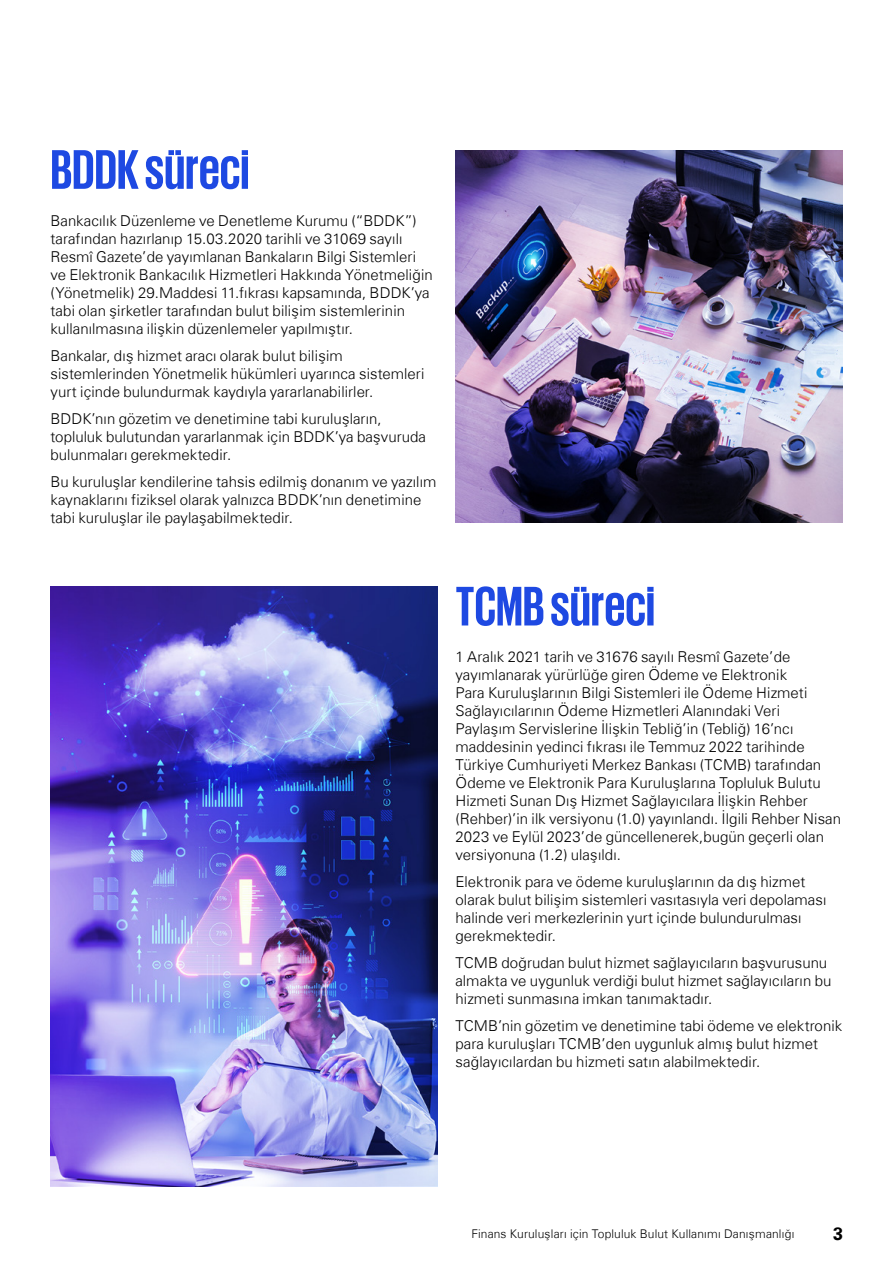
<style>
.page{position:relative;width:893px;height:1263px;background:#fff}
.page>*{position:absolute;margin:0;border:0;box-sizing:border-box;transform-origin:0 0}
.t1{font:700 57px "KPMG";letter-spacing:-.005em;color:#1e49e2}
.t2{font:700 18px "Universfor KPMG";color:#000}
.t3{font:300 15px/18px "Universfor KPMG";letter-spacing:.005em;color:#000}
.t4{font:300 12px "Universfor KPMG";letter-spacing:.01em;color:#000}
</style>
<div class="page">
<img style="left:50px;top:587px;width:387px;height:599px">
<img style="left:455px;top:150px;width:387px;height:373px">
<h1 class="t1" style="left:50px;top:141px;width:201px">BDDK süreci</h1>
<p class="t3" style="left:50px;top:211px;width:384px">Bankacılık Düzenleme ve Denetleme Kurumu (“BDDK”) tarafından hazırlanıp 15.03.2020 tarihli ve 31069 sayılı Resmî Gazete’de yayımlanan Bankaların Bilgi Sistemleri ve Elektronik Bankacılık Hizmetleri Hakkında Yönetmeliğin (Yönetmelik) 29.Maddesi 11.fıkrası kapsamında, BDDK’ya tabi olan şirketler tarafından bulut bilişim sistemlerinin kullanılmasına ilişkin düzenlemeler yapılmıştır.</p>
<p class="t3" style="left:50px;top:346px;width:375px">Bankalar, dış hizmet aracı olarak bulut bilişim sistemlerinden Yönetmelik hükümleri uyarınca sistemleri yurt içinde bulundurmak kaydıyla yararlanabilirler.</p>
<p class="t3" style="left:50px;top:409px;width:377px">BDDK’nın gözetim ve denetimine tabi kuruluşların, topluluk bulutundan yararlanmak için BDDK’ya başvuruda bulunmaları gerekmektedir.</p>
<p class="t3" style="left:50px;top:472px;width:387px">Bu kuruluşlar kendilerine tahsis edilmiş donanım ve yazılım kaynaklarını fiziksel olarak yalnızca BDDK’nın denetimine tabi kuruluşlar ile paylaşabilmektedir.</p>
<h1 class="t1" style="left:455px;top:577px;width:201px">TCMB süreci</h1>
<p class="t3" style="left:455px;top:648px;width:387px">1 Aralık 2021 tarih ve 31676 sayılı Resmî Gazete’de yayımlanarak yürürlüğe giren Ödeme ve Elektronik<br>Para Kuruluşlarının Bilgi Sistemleri ile Ödeme Hizmeti Sağlayıcılarının Ödeme Hizmetleri Alanındaki Veri Paylaşım Servislerine İlişkin Tebliğ’in (Tebliğ) 16’ncı maddesinin yedinci fıkrası ile Temmuz 2022 tarihinde Türkiye Cumhuriyeti Merkez Bankası (TCMB) tarafından Ödeme ve Elektronik Para Kuruluşlarına Topluluk Bulutu Hizmeti Sunan Dış Hizmet Sağlayıcılara İlişkin Rehber (Rehber)’in ilk versiyonu (1.0) yayınlandı. İlgili Rehber Nisan 2023 ve Eylül 2023’de güncellenerek,bugün geçerli olan versiyonuna (1.2) ulaşıldı.</p>
<p class="t3" style="left:455px;top:873px;width:372px">Elektronik para ve ödeme kuruluşlarının da dış hizmet olarak bulut bilişim sistemleri vasıtasıyla veri depolaması halinde veri merkezlerinin yurt içinde bulundurulması gerekmektedir.</p>
<p class="t3" style="left:455px;top:954px;width:377px">TCMB doğrudan bulut hizmet sağlayıcıların başvurusunu almakta ve uygunluk verdiği bulut hizmet sağlayıcıların bu hizmeti sunmasına imkan tanımaktadır.</p>
<p class="t3" style="left:455px;top:1017px;width:388px">TCMB’nin gözetim ve denetimine tabi ödeme ve elektronik para kuruluşları TCMB’den uygunluk almış bulut hizmet sağlayıcılardan bu hizmeti satın alabilmektedir.</p>
<p class="t4" style="left:471px;top:1227px;width:325px">Finans Kuruluşları için Topluluk Bulut Kullanımı Danışmanlığı</p>
<p class="t2" style="left:833px;top:1223px;width:12px">3</p>
</div>
